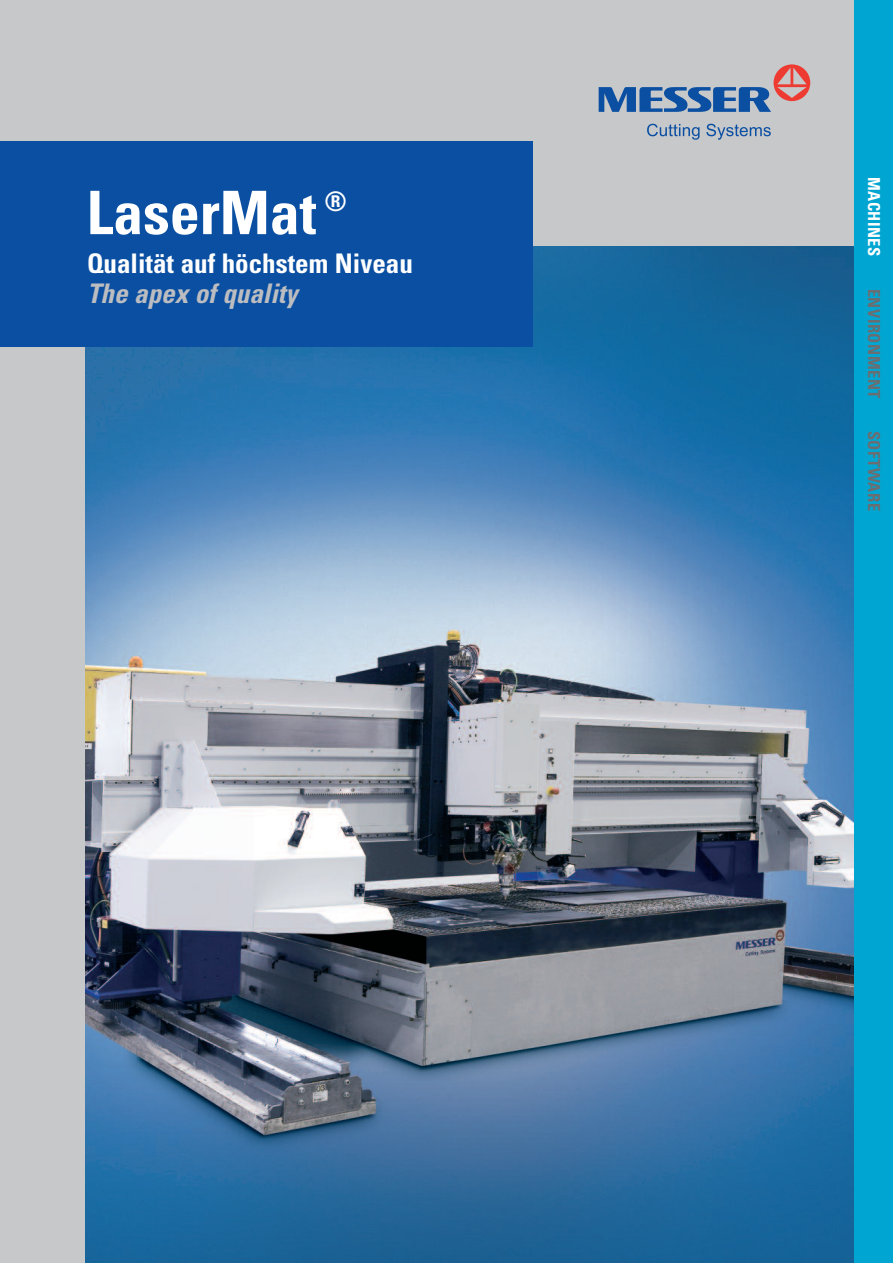
<style>
.page{position:relative;width:893px;height:1263px;background:#fff}
.page>*{position:absolute;margin:0;border:0;box-sizing:border-box;transform-origin:0 0}
.t1{font:700 condensed 60px "Univers";color:#fff}
.t2{font:700 condensed 27px "Univers";color:#fff}
.t3{font:italic 700 condensed 27px "Univers";color:#bcbdc0}
.t4{font:700 condensed 16.5px "Univers";letter-spacing:.03em;color:#6c6d70}
.t5{font:700 condensed 16.5px "Univers";letter-spacing:.03em;color:#fff}
</style>
<div class="page">
<div style="left:0;top:0;width:872px;height:1263px;background:#c7c8ca"></div>
<img style="left:85px;top:247px;width:770px;height:1016px">
<div style="left:0;top:141px;width:533px;height:206px;background:#0a4fa2"></div>
<svg style="left:599px;top:64px;width:211px;height:48px"></svg>
<svg style="left:647px;top:124px;width:53px;height:16px"></svg>
<svg style="left:706px;top:124px;width:65px;height:16px"></svg>
<div style="left:855px;top:0;width:38px;height:1263px;background:#00a6d1"></div>
<h1 class="t1" style="left:87px;top:191px;width:231px">LaserMat</h1>
<p class="t2" style="left:324px;top:192px;width:24px">®</p>
<p class="t2" style="left:87px;top:253px;width:327px">Qualität auf höchstem Niveau</p>
<p class="t3" style="left:87px;top:283px;width:212px">The apex of quality</p>
<p class="t5" style="left:880px;top:177px;width:81px;rotate:90deg">MACHINES</p>
<p class="t4" style="left:880px;top:289px;width:111px;rotate:90deg">ENVIRONMENT</p>
<p class="t4" style="left:880px;top:431px;width:82px;rotate:90deg">SOFTWARE</p>
</div>
